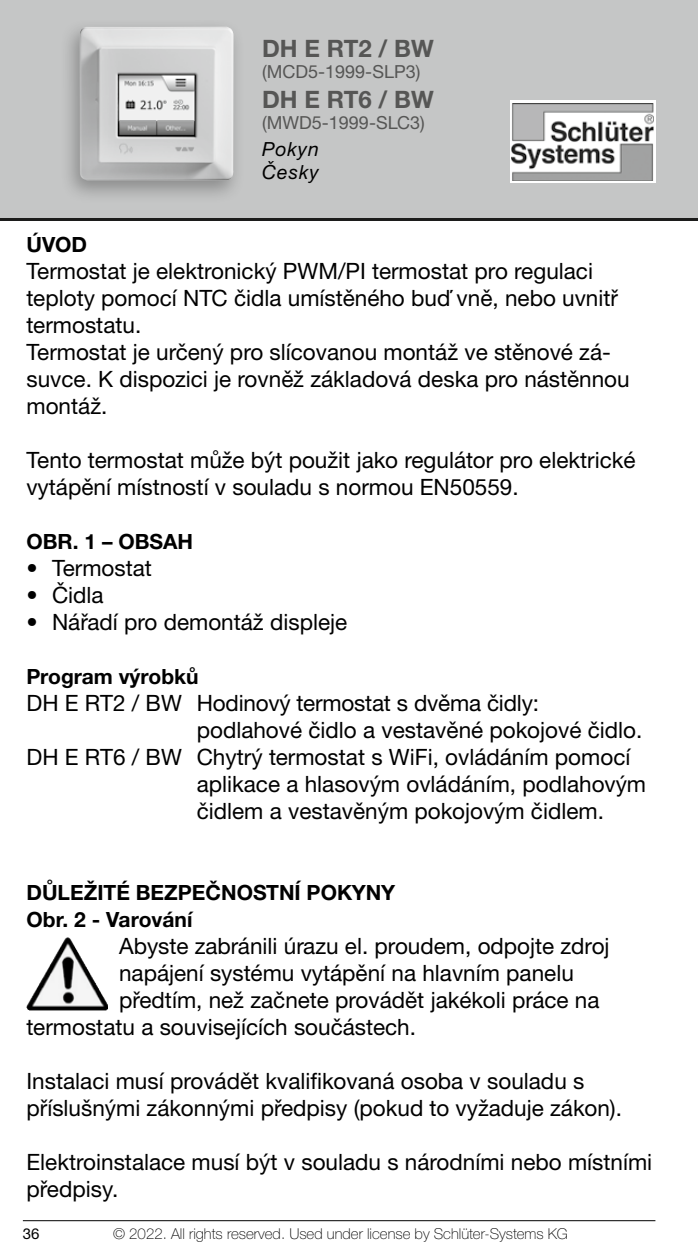
<style>
.page{position:relative;width:698px;height:1259px;background:#fff}
.page>*{position:absolute;margin:0;border:0;box-sizing:border-box;transform-origin:0 0}
.t1{font:700 24px "Helvetica Neue LTW1 G";color:#565655}
.t2{font:22.5px/27px "Helvetica Neue LTW1 G";color:#000}
.t3{font:700 21px/27px "Helvetica Neue LTW1 G";color:#000}
.t4{font:italic 19.5px/23.4px "Helvetica Neue LTW1 G";letter-spacing:.05em;color:#000}
.t5{font:18px "Helvetica Neue LTW1 G";color:#565655}
.t6{font:100 15px "Helvetica Neue LTW1 G";color:#000}
.t7{font:15px "Helvetica Neue LTW1 G";color:#000}
</style>
<div class="page">
<div style="left:0;top:0;width:697px;height:218px;background:#c5c6c6"></div>
<hr style="left:0;top:218px;width:697px;height:3px;background:#1c1c1b">
<hr style="left:23px;top:1220px;width:632px;height:1px;background:#000">
<div style="left:60px;top:18px;width:185px;height:186px;background:#000;opacity:.3"></div>
<img style="left:79px;top:27px;width:154px;height:153px">
<svg style="left:510px;top:100px;width:145px;height:83px"></svg>
<img style="left:511px;top:103px;width:142px;height:77px">
<img style="left:26px;top:937px;width:82px;height:73px">
<p class="t1" style="left:262px;top:34px;width:173px">DH E RT2 / BW</p>
<p class="t5" style="left:262px;top:60px;width:160px">(MCD5-1999-SLP3)</p>
<p class="t1" style="left:262px;top:85px;width:173px">DH E RT6 / BW</p>
<p class="t5" style="left:262px;top:111px;width:164px">(MWD5-1999-SLC3)</p>
<p class="t4" style="left:262px;top:137px;width:58px">Pokyn<br>Česky</p>
<p class="t3" style="left:26px;top:231px;width:62px">ÚVOD</p>
<p class="t2" style="left:26px;top:257px;width:604px">Termostat je elektronický PWM/PI termostat pro regulaci teploty pomocí NTC čidla umístěného buď vně, nebo uvnitř termostatu.<br>Termostat je určený pro slícovanou montáž ve stěnové zá&shy;suvce. K dispozici je rovněž základová deska pro nástěnnou montáž.</p>
<p class="t2" style="left:26px;top:446px;width:610px">Tento termostat může být použit jako regulátor pro elektrické vytápění místností v souladu s normou EN50559.</p>
<p class="t3" style="left:26px;top:528px;width:168px">OBR. 1 – OBSAH</p>
<p class="t2" style="left:26px;top:554px;width:127px">• Termostat</p>
<p class="t2" style="left:26px;top:581px;width:79px">• Čidla</p>
<p class="t2" style="left:26px;top:608px;width:322px">• Nářadí pro demontáž displeje</p>
<p class="t3" style="left:26px;top:663px;width:174px">Program výrobků</p>
<p class="t2" style="left:26px;top:689px;width:514px">DH E RT2 / BW Hodinový termostat s dvěma čidly:</p>
<p class="t2" style="left:197px;top:716px;width:447px">podlahové čidlo a vestavěné pokojové čidlo.</p>
<p class="t2" style="left:26px;top:743px;width:605px">DH E RT6 / BW Chytrý termostat s WiFi, ovládáním pomocí</p>
<p class="t2" style="left:197px;top:770px;width:451px">aplikace a hlasovým ovládáním, podlahovým</p>
<p class="t2" style="left:197px;top:797px;width:408px">čidlem a vestavěným pokojovým čidlem.</p>
<p class="t3" style="left:26px;top:879px;width:370px">DŮLEŽITÉ BEZPEČNOSTNÍ POKYNY<br>Obr. 2 - Varování</p>
<p class="t2" style="left:119px;top:932px;width:492px">Abyste zabránili úrazu el. proudem, odpojte zdroj</p>
<p class="t2" style="left:119px;top:959px;width:456px">napájení systému vytápění na hlavním panelu</p>
<p class="t2" style="left:119px;top:986px;width:482px">předtím, než začnete provádět jakékoli práce na</p>
<p class="t2" style="left:26px;top:1013px;width:391px">termostatu a souvisejících součástech.</p>
<p class="t2" style="left:26px;top:1067px;width:596px">Instalaci musí provádět kvalifikovaná osoba v souladu s příslušnými zákonnými předpisy (pokud to vyžaduje zákon).</p>
<p class="t2" style="left:26px;top:1148px;width:627px">Elektroinstalace musí být v souladu s národními nebo místními předpisy.</p>
<p class="t7" style="left:23px;top:1224px;width:18px">36</p>
<p class="t6" style="left:113px;top:1225px;width:456px">© 2022. All rights reserved. Used under license by Schlüter-Systems KG</p>
</div>
